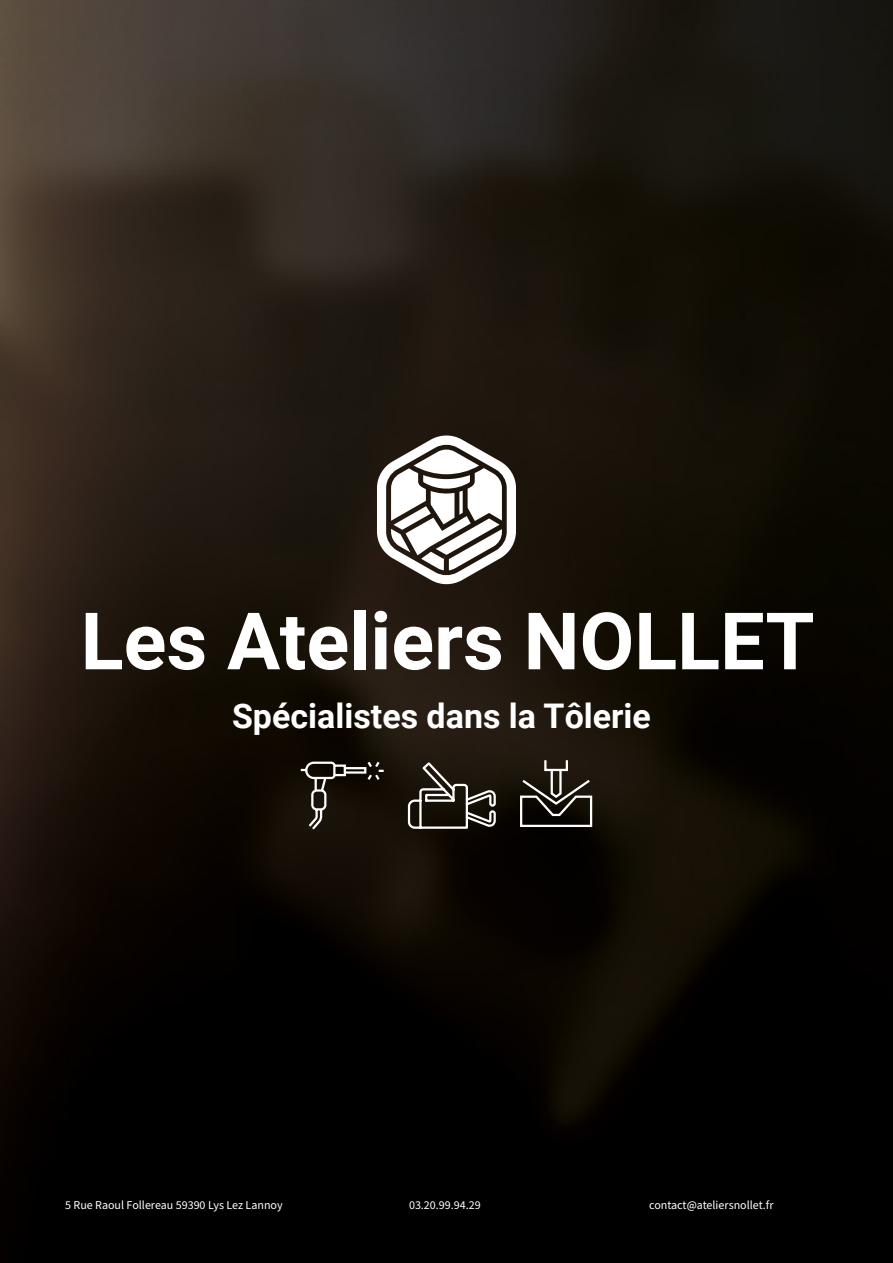
<style>
.page{position:relative;width:893px;height:1263px;background:#fff}
.page>*{position:absolute;margin:0;border:0;box-sizing:border-box;transform-origin:0 0}
.t1{font:700 79.2px "Roboto";color:#fff}
.t2{font:700 33.9px "Roboto";color:#fff}
.t3{font:12px "Source Sans Pro";color:#fff}
</style>
<div class="page">
<img style="left:0;top:0;width:893px;height:1263px">
<svg style="left:298px;top:759px;width:88px;height:73px;background:#2c261e"></svg>
<svg style="left:407px;top:760px;width:90px;height:70px;background:#423c34"></svg>
<svg style="left:519px;top:758px;width:74px;height:70px;background:#3c3731"></svg>
<svg style="left:377px;top:434px;width:139px;height:151px"></svg>
<h1 class="t1" style="left:81px;top:586px;width:735px">Les Ateliers NOLLET</h1>
<h2 class="t2" style="left:232px;top:692px;width:420px">Spécialistes dans la Tôlerie</h2>
<p class="t3" style="left:65px;top:1197px;width:219px">5 Rue Raoul Follereau 59390 Lys Lez Lannoy</p>
<p class="t3" style="left:409px;top:1197px;width:73px">03.20.99.94.29</p>
<p class="t3" style="left:649px;top:1197px;width:126px">contact@ateliersnollet.fr</p>
</div>
